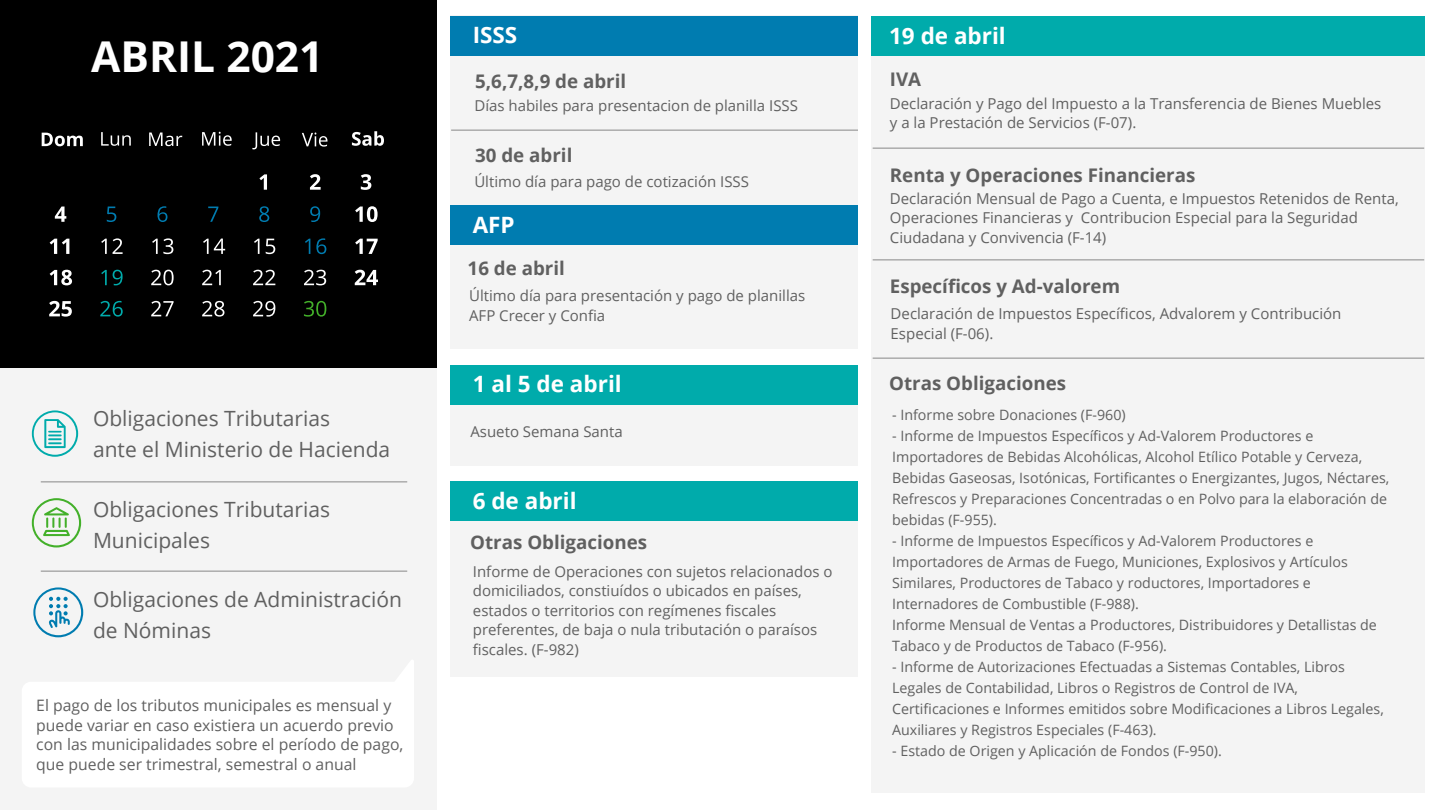
<style>
.page{position:relative;width:1440px;height:810px;background:#fff}
.page>*{position:absolute;margin:0;border:0;box-sizing:border-box;transform-origin:0 0}
.t1{font:700 42.53px "Open Sans";color:#fff}
.t2{font:700 22.5px "Open Sans";color:#fff}
.t3{font:21px/30.8px "Open Sans";color:#606060}
.t4{font:700 18.75px "Open Sans";color:#606060}
.t5{font:15.75px/19.5px "Open Sans";color:#606060}
.t6{font:15px/19.5px "Open Sans";color:#606060}
.t7{font:14.25px/21px "Open Sans";color:#606060}
</style>
<div class="page">
<div style="left:0;top:0;width:436px;height:810px;background:#f4f4f4"></div>
<div style="left:0;top:0;width:436px;height:368px;background:#000"></div>
<svg style="left:42px;top:133px;width:41px;height:13px"></svg>
<svg style="left:101px;top:132px;width:30px;height:14px"></svg>
<svg style="left:149px;top:133px;width:33px;height:13px"></svg>
<svg style="left:202px;top:132px;width:30px;height:14px"></svg>
<svg style="left:252px;top:132px;width:28px;height:17px"></svg>
<svg style="left:302px;top:133px;width:25px;height:14px"></svg>
<svg style="left:352px;top:131px;width:32px;height:15px"></svg>
<svg style="left:32px;top:410px;width:46px;height:47px"></svg>
<svg style="left:32px;top:498px;width:49px;height:49px"></svg>
<svg style="left:33px;top:587px;width:50px;height:50px"></svg>
<hr style="left:41px;top:481px;width:366px;height:1px;background:#878787">
<hr style="left:41px;top:571px;width:366px;height:1px;background:#878787">
<svg style="left:22px;top:660px;width:392px;height:127px;fill:#fff"></svg>
<div style="left:451px;top:15px;width:407px;height:334px;background:#f4f4f4"></div>
<div style="left:451px;top:16px;width:407px;height:40px;background:#007cb0"></div>
<div style="left:451px;top:206px;width:407px;height:39px;background:#007cb0"></div>
<hr style="left:451px;top:130px;width:407px;height:1px;background:#878787">
<div style="left:872px;top:16px;width:553px;height:777px;background:#f4f4f4"></div>
<div style="left:872px;top:16px;width:553px;height:40px;background:#00abab"></div>
<hr style="left:873px;top:148px;width:551px;height:1px;background:#878787">
<hr style="left:873px;top:259px;width:551px;height:1px;background:#878787">
<hr style="left:873px;top:358px;width:551px;height:1px;background:#878787">
<svg style="left:310px;top:174px;width:11px;height:16px"></svg>
<svg style="left:310px;top:206px;width:10px;height:16px"></svg>
<svg style="left:305px;top:239px;width:5px;height:15px"></svg>
<svg style="left:316px;top:238px;width:10px;height:16px"></svg>
<svg style="left:304px;top:270px;width:22px;height:15px"></svg>
<svg style="left:304px;top:301px;width:22px;height:16px"></svg>
<svg style="left:361px;top:174px;width:10px;height:16px"></svg>
<svg style="left:355px;top:206px;width:23px;height:16px"></svg>
<svg style="left:355px;top:239px;width:23px;height:15px"></svg>
<svg style="left:355px;top:270px;width:23px;height:15px"></svg>
<svg style="left:55px;top:207px;width:11px;height:15px"></svg>
<svg style="left:50px;top:239px;width:19px;height:15px"></svg>
<svg style="left:50px;top:270px;width:22px;height:15px"></svg>
<svg style="left:49px;top:301px;width:23px;height:16px"></svg>
<svg style="left:107px;top:207px;width:9px;height:15px"></svg>
<svg style="left:101px;top:239px;width:6px;height:15px"></svg>
<svg style="left:113px;top:238px;width:10px;height:16px"></svg>
<svg style="left:101px;top:270px;width:6px;height:15px"></svg>
<svg style="left:113px;top:270px;width:10px;height:15px"></svg>
<svg style="left:100px;top:301px;width:23px;height:16px"></svg>
<svg style="left:158px;top:206px;width:9px;height:16px"></svg>
<svg style="left:152px;top:238px;width:21px;height:16px"></svg>
<svg style="left:151px;top:270px;width:23px;height:15px"></svg>
<svg style="left:151px;top:301px;width:23px;height:15px"></svg>
<svg style="left:208px;top:207px;width:10px;height:15px"></svg>
<svg style="left:203px;top:239px;width:22px;height:15px"></svg>
<svg style="left:202px;top:270px;width:19px;height:15px"></svg>
<svg style="left:202px;top:301px;width:22px;height:16px"></svg>
<svg style="left:259px;top:174px;width:8px;height:16px"></svg>
<svg style="left:259px;top:206px;width:10px;height:16px"></svg>
<svg style="left:254px;top:239px;width:6px;height:15px"></svg>
<svg style="left:266px;top:239px;width:9px;height:15px"></svg>
<svg style="left:253px;top:270px;width:22px;height:15px"></svg>
<svg style="left:253px;top:301px;width:22px;height:16px"></svg>
<div style="left:451px;top:518px;width:407px;height:158px;background:#f4f4f4"></div>
<div style="left:451px;top:481px;width:407px;height:40px;background:#00abab"></div>
<div style="left:451px;top:402px;width:407px;height:64px;background:#f4f4f4"></div>
<div style="left:451px;top:365px;width:407px;height:40px;background:#00abab"></div>
<h1 class="t1" style="left:91px;top:27px;width:234px">ABRIL 2021</h1>
<h3 class="t3" style="left:93px;top:403px;width:299px">Obligaciones Tributarias<br>ante el Ministerio de Hacienda</h3>
<h3 class="t3" style="left:93px;top:493px;width:239px">Obligaciones Tributarias<br>Municipales</h3>
<h3 class="t3" style="left:93px;top:583px;width:311px">Obligaciones de Administración de Nóminas</h3>
<p class="t5" style="left:36px;top:695px;width:369px">El pago de los tributos municipales es mensual y puede variar en caso existiera un acuerdo previo con las municipalidades sobre el período de pago, que puede ser trimestral, semestral o anual</p>
<h2 class="t2" style="left:473px;top:19px;width:46px">ISSS</h2>
<h3 class="t4" style="left:475px;top:68px;width:153px">5,6,7,8,9 de abril</h3>
<p class="t6" style="left:474px;top:95px;width:325px">Días habiles para presentacion de planilla ISSS</p>
<h3 class="t4" style="left:475px;top:142px;width:99px">30 de abril</h3>
<p class="t6" style="left:474px;top:172px;width:276px">Último día para pago de cotización ISSS</p>
<h2 class="t2" style="left:473px;top:209px;width:44px">AFP</h2>
<h3 class="t4" style="left:468px;top:254px;width:99px">16 de abril</h3>
<p class="t6" style="left:469px;top:285px;width:338px;line-height:20.2px">Último día para presentación y pago de planillas<br>AFP Crecer y Confia</p>
<h2 class="t2" style="left:473px;top:368px;width:150px">1 al 5 de abril</h2>
<h2 class="t2" style="left:469px;top:374px;width:137px">31 de marzo</h2>
<p class="t6" style="left:470px;top:421px;width:154px">Asueto Semana Santa</p>
<h2 class="t2" style="left:473px;top:485px;width:105px">6 de abril</h2>
<h3 class="t4" style="left:470px;top:529px;width:178px">Otras Obligaciones</h3>
<p class="t6" style="left:473px;top:561px;width:361px">Informe de Operaciones con sujetos relacionados o domiciliados, constiuídos o ubicados en países, estados o territorios con regímenes fiscales preferentes, de baja o nula tributación o paraísos fiscales. (F-982)</p>
<h2 class="t2" style="left:889px;top:20px;width:118px">19 de abril</h2>
<h3 class="t4" style="left:890px;top:66px;width:33px">IVA</h3>
<p class="t6" style="left:890px;top:93px;width:493px">Declaración y Pago del Impuesto a la Transferencia de Bienes Muebles y a la Prestación de Servicios (F-07).</p>
<h3 class="t4" style="left:890px;top:161px;width:307px">Renta y Operaciones Financieras</h3>
<p class="t6" style="left:890px;top:188px;width:510px">Declaración Mensual de Pago a Cuenta, e Impuestos Retenidos de Renta,<br>Operaciones Financieras y Contribucion Especial para la Seguridad<br>Ciudadana y Convivencia (F-14)</p>
<h3 class="t4" style="left:890px;top:273px;width:232px">Específicos y Ad-valorem</h3>
<p class="t6" style="left:891px;top:304px;width:452px">Declaración de Impuestos Específicos, Advalorem y Contribución<br>Especial (F-06).</p>
<h3 class="t4" style="left:889px;top:370px;width:178px">Otras Obligaciones</h3>
<p class="t7" style="left:892px;top:404px;width:235px">- Informe sobre Donaciones (F-960)</p>
<p class="t7" style="left:892px;top:425px;width:499px">- Informe de Impuestos Específicos y Ad-Valorem Productores e Importadores de Bebidas Alcohólicas, Alcohol Etílico Potable y Cerveza, Bebidas Gaseosas, Isotónicas, Fortificantes o Energizantes, Jugos, Néctares, Refrescos y Preparaciones Concentradas o en Polvo para la elaboración de bebidas (F-955).</p>
<p class="t7" style="left:892px;top:530px;width:486px">- Informe de Impuestos Específicos y Ad-Valorem Productores e Importadores de Armas de Fuego, Municiones, Explosivos y Artículos Similares, Productores de Tabaco y roductores, Importadores e Internadores de Combustible (F-988).<br>Informe Mensual de Ventas a Productores, Distribuidores y Detallistas de Tabaco y de Productos de Tabaco (F-956).</p>
<p class="t7" style="left:892px;top:656px;width:493px">- Informe de Autorizaciones Efectuadas a Sistemas Contables, Libros Legales de Contabilidad, Libros o Registros de Control de IVA, Certificaciones e Informes emitidos sobre Modificaciones a Libros Legales, Auxiliares y Registros Especiales (F-463).</p>
<p class="t7" style="left:892px;top:740px;width:331px">- Estado de Origen y Aplicación de Fondos (F-950).</p>
</div>
